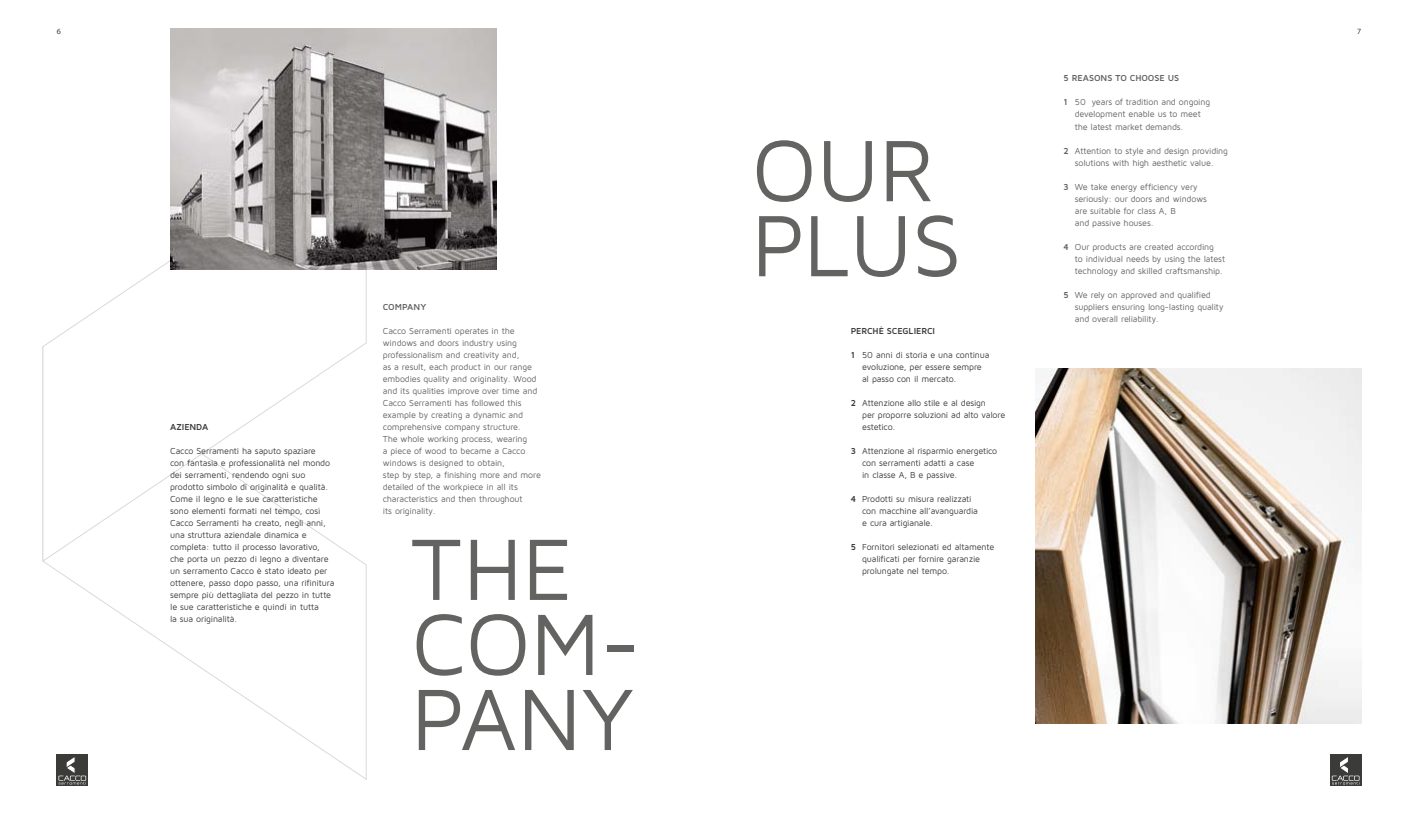
<style>
.page{position:relative;width:1418px;height:823px;background:#fff}
.page>*{position:absolute;margin:0;border:0;box-sizing:border-box;transform-origin:0 0}
.t1{font:90px/75px "Maven Pro";letter-spacing:-.01em;color:#636362}
.t2{font:9px/12px "Maven Pro";letter-spacing:-.015em;color:#636362}
.t3{font:9px/12px "Maven Pro";letter-spacing:-.015em;color:#3b3b3a}
.t4{font:700 9px "Maven Pro";letter-spacing:-.01em;color:#636362}
.t5{font:700 9px "Maven Pro";letter-spacing:-.005em;color:#3b3b3a}
.t6{font:8px "Myriad Pro";color:#3b3b3a}
.s1{font-weight:700}
</style>
<div class="page">
<img style="left:1035px;top:369px;width:326px;height:354px">
<svg style="left:44px;top:562px;width:323px;height:218px"></svg>
<svg style="left:42px;top:260px;width:325px;height:302px"></svg>
<img style="left:170px;top:28px;width:326px;height:241px">
<svg style="left:57px;top:754px;width:31px;height:31px"></svg>
<svg style="left:58px;top:755px;width:29px;height:29px"></svg>
<div style="left:1329px;top:754px;width:32px;height:31px;background:#3b3b3a"></div>
<svg style="left:1331px;top:757px;width:28px;height:27px"></svg>
<p class="t6" style="left:57px;top:27px;width:6px">6</p>
<p class="t6" style="left:1357px;top:27px;width:6px">7</p>
<p class="t5" style="left:170px;top:421px;width:40px">AZIENDA</p>
<p class="t3" style="left:170px;top:444px;width:166px">Cacco Serramenti ha saputo spaziare<br>con fantasia e professionalità nel mondo dei serramenti, rendendo ogni suo prodotto simbolo di originalità e qualità.<br>Come il legno e le sue caratteristiche sono elementi formati nel tempo, così Cacco Serramenti ha creato, negli anni, una struttura aziendale dinamica e completa: tutto il processo lavorativo, che porta un pezzo di legno a diventare un serramento Cacco è stato ideato per ottenere, passo dopo passo, una rifinitura sempre più dettagliata del pezzo in tutte le sue caratteristiche e quindi in tutta<br>la sua originalità.</p>
<p class="t4" style="left:383px;top:301px;width:45px">COMPANY</p>
<p class="t2" style="left:383px;top:324px;width:160px">Cacco Serramenti operates in the windows and doors industry using professionalism and creativity and,<br>as a result, each product in our range embodies quality and originality. Wood and its qualities improve over time and Cacco Serramenti has followed this example by creating a dynamic and comprehensive company structure.<br>The whole working process, wearing<br>a piece of wood to became a Cacco windows is designed to obtain,<br>step by step, a finishing more and more detailed of the workpiece in all its characteristics and then throughout<br>its originality.</p>
<h1 class="t1" style="left:411px;top:528px;width:231px">THE<br>COM-<br>PANY</h1>
<h1 class="t1" style="left:751px;top:129px;width:212px">OUR<br>PLUS</h1>
<p class="t5" style="left:850px;top:325px;width:86px">PERCHÈ SCEGLIERCI</p>
<p class="t3" style="left:862px;top:348px;width:129px;text-indent:-11px"><span class="s1">1</span> 50 anni di storia e una continua evoluzione, per essere sempre al passo con il mercato.</p>
<p class="t3" style="left:862px;top:396px;width:145px;text-indent:-11px"><span class="s1">2</span> Attenzione allo stile e al design<br>per proporre soluzioni ad alto valore estetico.</p>
<p class="t3" style="left:862px;top:444px;width:137px;text-indent:-11px"><span class="s1">3</span> Attenzione al risparmio energetico con serramenti adatti a case<br>in classe A, B e passive.</p>
<p class="t3" style="left:862px;top:492px;width:117px;text-indent:-11px"><span class="s1">4</span> Prodotti su misura realizzati con macchine all’avanguardia e cura artigianale.</p>
<p class="t3" style="left:862px;top:540px;width:134px;text-indent:-11px"><span class="s1">5</span> Fornitori selezionati ed altamente qualificati per fornire garanzie prolungate nel tempo.</p>
<p class="t4" style="left:1063px;top:73px;width:117px">5 REASONS TO CHOOSE US</p>
<p class="t2" style="left:1074px;top:96px;width:137px;text-indent:-11px"><span class="s1">1</span> 50 years of tradition and ongoing development enable us to meet the latest market demands.</p>
<p class="t2" style="left:1063px;top:144px;width:166px;text-align:center"><span class="s1">2</span> Attention to style and design providing solutions with high aesthetic value.</p>
<p class="t2" style="left:1074px;top:180px;width:134px;text-indent:-11px"><span class="s1">3</span> We take energy efficiency very seriously: our doors and windows are suitable for class A, B<br>and passive houses.</p>
<p class="t2" style="left:1074px;top:240px;width:152px;text-indent:-11px"><span class="s1">4</span> Our products are created according<br>to individual needs by using the latest technology and skilled craftsmanship.</p>
<p class="t2" style="left:1074px;top:288px;width:150px;text-indent:-11px"><span class="s1">5</span> We rely on approved and qualified suppliers ensuring long-lasting quality and overall reliability.</p>
</div>
